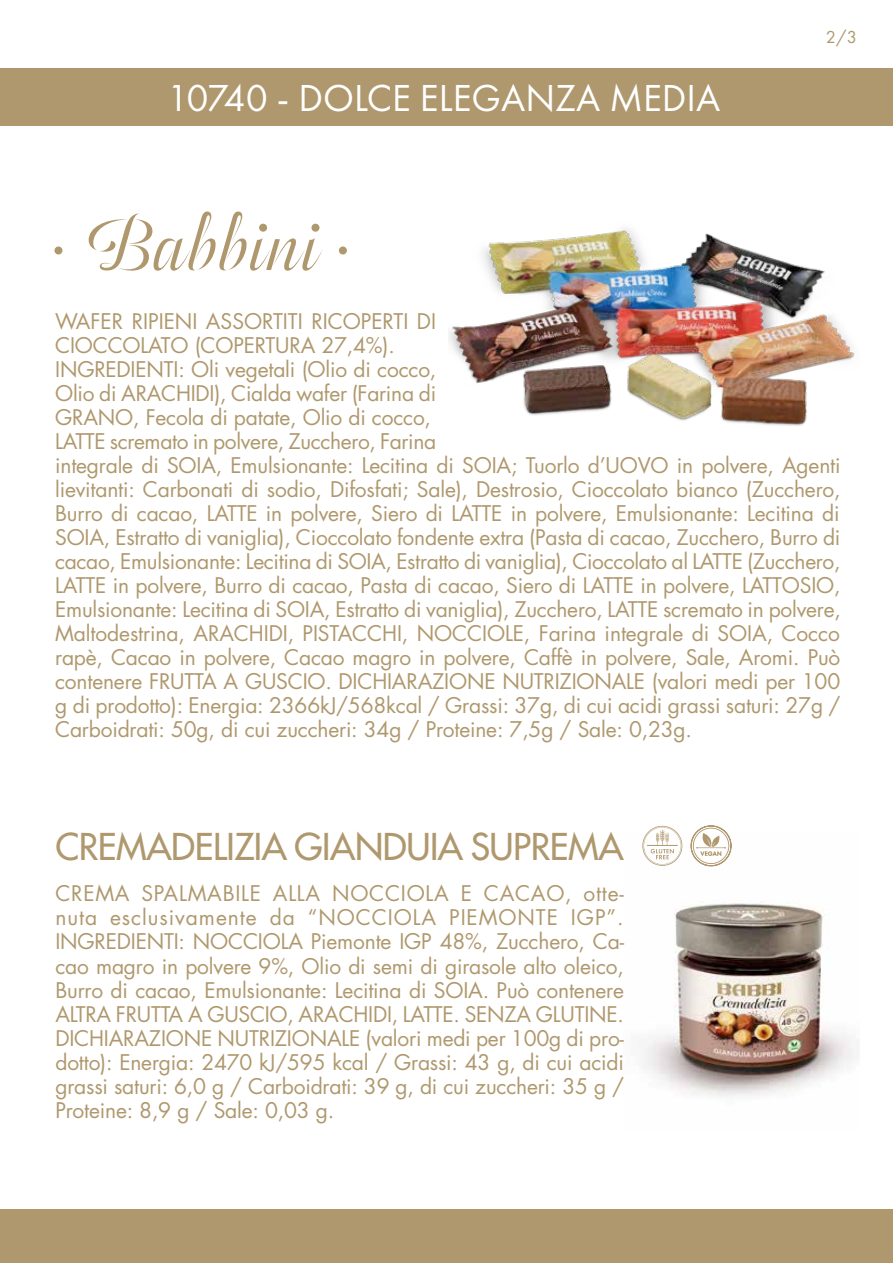
<style>
.page{position:relative;width:893px;height:1263px;background:#fff}
.page>*{position:absolute;margin:0;border:0;box-sizing:border-box;transform-origin:0 0}
.t1{font:300 87px "Odesta";letter-spacing:.01em;color:#af986d}
.t2{font:39px "Futura PT";color:#fff}
.t3{font:36px "Futura";letter-spacing:-.01em;color:#af986d}
.t4{font:21px/24px "Futura Std";letter-spacing:-.01em;color:#af986d}
.t5{font:18px "Futura PT";color:#af986d}
</style>
<div class="page">
<div style="left:0;top:1209px;width:893px;height:54px;background:#af986d"></div>
<div style="left:0;top:69px;width:893px;height:57px;background:#af986d"></div>
<img style="left:448px;top:228px;width:407px;height:198px">
<img style="left:643px;top:843px;width:211px;height:253px">
<svg style="left:642px;top:826px;width:40px;height:40px"></svg>
<svg style="left:690px;top:825px;width:42px;height:41px"></svg>
<h2 class="t2" style="left:167px;top:75px;width:555px">10740 - DOLCE ELEGANZA MEDIA</h2>
<h1 class="t1" style="left:56px;top:195px;width:300px">. Babbini .</h1>
<p class="t5" style="left:826px;top:27px;width:33px">2/3</p>
<p class="t4" style="left:55px;top:310px;width:787px">WAFER RIPIENI ASSORTITI RICOPERTI DI<br>CIOCCOLATO (COPERTURA 27,4%).<br>INGREDIENTI: Oli vegetali (Olio di cocco,<br>Olio di ARACHIDI), Cialda wafer (Farina di<br>GRANO, Fecola di patate, Olio di cocco,<br>LATTE scremato in polvere, Zucchero, Farina<br>integrale di SOIA, Emulsionante: Lecitina di SOIA; Tuorlo d’UOVO in polvere, Agenti lievitanti: Carbonati di sodio, Difosfati; Sale), Destrosio, Cioccolato bianco (Zucchero, Burro di cacao, LATTE in polvere, Siero di LATTE in polvere, Emulsionante: Lecitina di SOIA, Estratto di vaniglia), Cioccolato fondente extra (Pasta di cacao, Zucchero, Burro di cacao, Emulsionante: Lecitina di SOIA, Estratto di vaniglia), Cioccolato al LATTE (Zucchero, LATTE in polvere, Burro di cacao, Pasta di cacao, Siero di LATTE in polvere, LATTOSIO, Emulsionante: Lecitina di SOIA, Estratto di vaniglia), Zucchero, LATTE scremato in polvere, Maltodestrina, ARACHIDI, PISTACCHI, NOCCIOLE, Farina integrale di SOIA, Cocco rapè, Cacao in polvere, Cacao magro in polvere, Caffè in polvere, Sale, Aromi. Può contenere FRUTTA A GUSCIO. DICHIARAZIONE NUTRIZIONALE (valori medi per 100 g di prodotto): Energia: 2366kJ/568kcal / Grassi: 37g, di cui acidi grassi saturi: 27g / Carboidrati: 50g, di cui zuccheri: 34g / Proteine: 7,5g / Sale: 0,23g.</p>
<h3 class="t3" style="left:55px;top:824px;width:570px">CREMADELIZIA GIANDUIA SUPREMA</h3>
<p class="t4" style="left:55px;top:882px;width:570px;text-align:justify">CREMA SPALMABILE ALLA NOCCIOLA E CACAO, otte&shy;nuta esclusivamente da “NOCCIOLA PIEMONTE IGP”.<br>INGREDIENTI: NOCCIOLA Piemonte IGP 48%, Zucchero, Ca&shy;cao magro in polvere 9%, Olio di semi di girasole alto oleico, Burro di cacao, Emulsionante: Lecitina di SOIA. Può contenere ALTRA FRUTTA A GUSCIO, ARACHIDI, LATTE. SENZA GLUTINE.<br>DICHIARAZIONE NUTRIZIONALE (valori medi per 100g di pro&shy;dotto): Energia: 2470 kJ/595 kcal / Grassi: 43 g, di cui acidi grassi saturi: 6,0 g / Carboidrati: 39 g, di cui zuccheri: 35 g / Proteine: 8,9 g / Sale: 0,03 g.</p>
</div>
